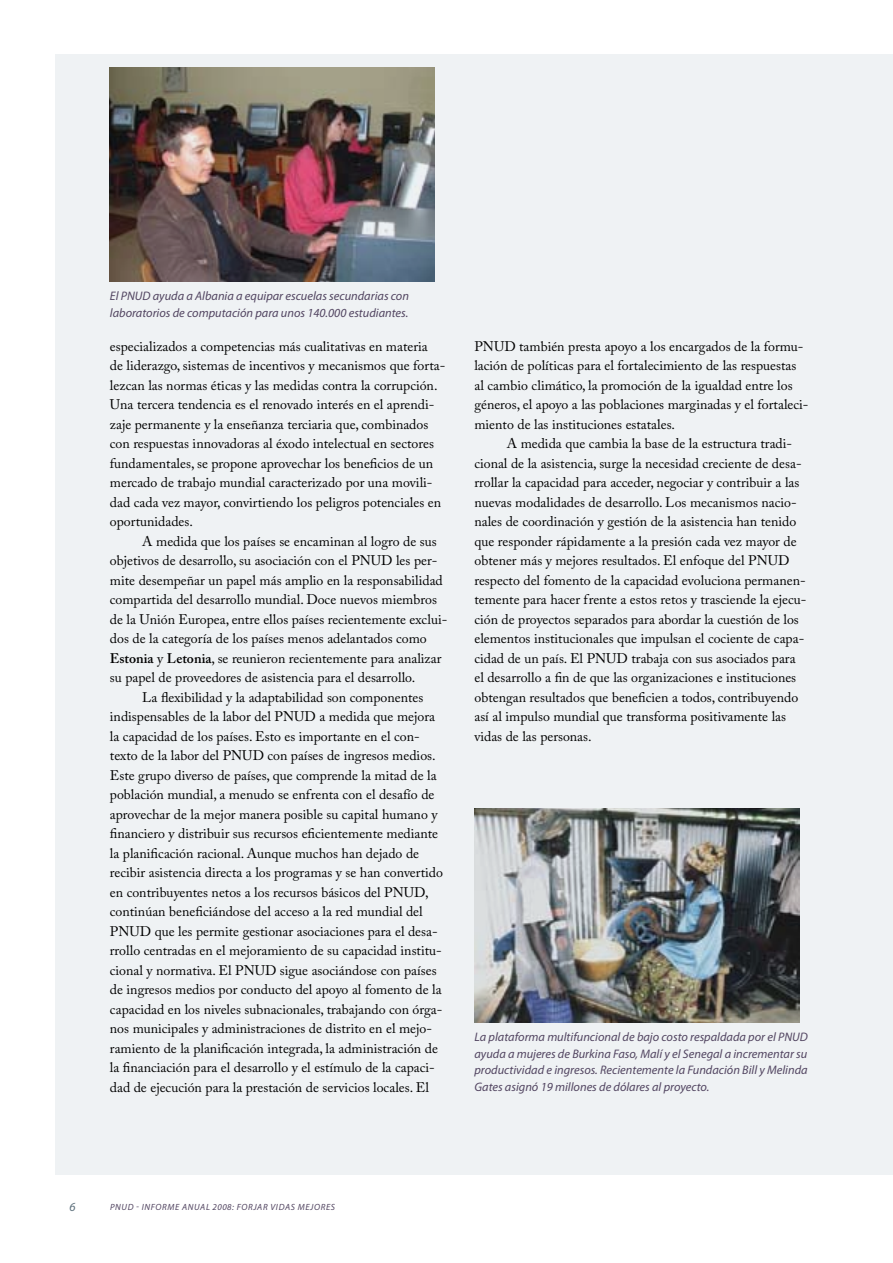
<style>
.page{position:relative;width:893px;height:1263px;background:#fff}
.page>*{position:absolute;margin:0;border:0;box-sizing:border-box;transform-origin:0 0}
.t1{font:13.8px/19.5px "Adobe Caslon Pro";color:#000}
.t2{font:italic 12.3px/16.5px "Myriad Pro";color:#524561}
.t3{font:italic 12.3px "Myriad Pro";color:#5c6f7b}
.t4{font:italic 9px "Myriad Pro";letter-spacing:.07em;color:#524561}
.s1{font-weight:600}
</style>
<div class="page">
<div style="left:56px;top:54px;width:837px;height:1121px;background:#eff2f4"></div>
<img style="left:110px;top:68px;width:325px;height:214px">
<img style="left:474px;top:808px;width:325px;height:214px">
<p class="t2" style="left:110px;top:288px;width:301px">El PNUD ayuda a Albania a equipar escuelas secundarias con laboratorios de computación para unos 140.000 estudiantes.</p>
<p class="t1" style="left:110px;top:336px;width:337px">especializados a competencias más cualitativas en materia<br>de liderazgo, sistemas de incentivos y mecanismos que forta&shy;lezcan las normas éticas y las medidas contra la corrupción.<br>Una tercera tendencia es el renovado interés en el aprendi&shy;zaje permanente y la enseñanza terciaria que, combinados con respuestas innovadoras al éxodo intelectual en sectores fundamentales, se propone aprovechar los beneficios de un mercado de trabajo mundial caracterizado por una movili&shy;dad cada vez mayor, convirtiendo los peligros potenciales en oportunidades.</p>
<p class="t1" style="left:142px;top:531px;width:296px">A medida que los países se encaminan al logro de sus</p>
<p class="t1" style="left:110px;top:551px;width:329px">objetivos de desarrollo, su asociación con el PNUD les per-</p>
<p class="t1" style="left:110px;top:570px;width:334px">mite desempeñar un papel más amplio en la responsabilidad</p>
<p class="t1" style="left:110px;top:590px;width:328px">compartida del desarrollo mundial. Doce nuevos miembros</p>
<p class="t1" style="left:110px;top:609px;width:339px">de la Unión Europea, entre ellos países recientemente exclui-</p>
<p class="t1" style="left:110px;top:629px;width:318px">dos de la categoría de los países menos adelantados como</p>
<p class="t1" style="left:110px;top:648px;width:333px"><span class="s1">Estonia</span> y <span class="s1">Letonia</span>, se reunieron recientemente para analizar</p>
<p class="t1" style="left:110px;top:668px;width:307px">su papel de proveedores de asistencia para el desarrollo.</p>
<p class="t1" style="left:142px;top:687px;width:283px">La flexibilidad y la adaptabilidad son componentes</p>
<p class="t1" style="left:110px;top:707px;width:327px">indispensables de la labor del PNUD a medida que mejora</p>
<p class="t1" style="left:110px;top:726px;width:311px">la capacidad de los países. Esto es importante en el con-</p>
<p class="t1" style="left:110px;top:746px;width:327px">texto de la labor del PNUD con países de ingresos medios.</p>
<p class="t1" style="left:110px;top:765px;width:328px">Este grupo diverso de países, que comprende la mitad de la</p>
<p class="t1" style="left:110px;top:785px;width:326px">población mundial, a menudo se enfrenta con el desafío de</p>
<p class="t1" style="left:110px;top:804px;width:329px">aprovechar de la mejor manera posible su capital humano y</p>
<p class="t1" style="left:110px;top:824px;width:330px">financiero y distribuir sus recursos eficientemente mediante</p>
<p class="t1" style="left:110px;top:843px;width:311px">la planificación racional. Aunque muchos han dejado de</p>
<p class="t1" style="left:110px;top:863px;width:335px">recibir asistencia directa a los programas y se han convertido</p>
<p class="t1" style="left:110px;top:882px;width:320px">en contribuyentes netos a los recursos básicos del PNUD,</p>
<p class="t1" style="left:110px;top:902px;width:314px">continúan beneficiándose del acceso a la red mundial del</p>
<p class="t1" style="left:110px;top:921px;width:329px">PNUD que les permite gestionar asociaciones para el desa-</p>
<p class="t1" style="left:110px;top:941px;width:333px">rrollo centradas en el mejoramiento de su capacidad institu-</p>
<p class="t1" style="left:110px;top:960px;width:328px">cional y normativa. El PNUD sigue asociándose con países</p>
<p class="t1" style="left:110px;top:980px;width:333px">de ingresos medios por conducto del apoyo al fomento de la</p>
<p class="t1" style="left:110px;top:999px;width:334px">capacidad en los niveles subnacionales, trabajando con órga-</p>
<p class="t1" style="left:110px;top:1018px;width:324px">nos municipales y administraciones de distrito en el mejo-</p>
<p class="t1" style="left:110px;top:1038px;width:329px">ramiento de la planificación integrada, la administración de</p>
<p class="t1" style="left:110px;top:1057px;width:326px">la financiación para el desarrollo y el estímulo de la capaci-</p>
<p class="t1" style="left:110px;top:1077px;width:321px">dad de ejecución para la prestación de servicios locales. El</p>
<p class="t1" style="left:474px;top:336px;width:336px">PNUD también presta apoyo a los encargados de la formu&shy;lación de políticas para el fortalecimiento de las respuestas al cambio climático, la promoción de la igualdad entre los géneros, el apoyo a las poblaciones marginadas y el fortaleci&shy;miento de las instituciones estatales.</p>
<p class="t1" style="left:474px;top:434px;width:334px;text-indent:32px">A medida que cambia la base de la estructura tradi&shy;cional de la asistencia, surge la necesidad creciente de desa&shy;rrollar la capacidad para acceder, negociar y contribuir a las nuevas modalidades de desarrollo. Los mecanismos nacio&shy;nales de coordinación y gestión de la asistencia han tenido que responder rápidamente a la presión cada vez mayor de obtener más y mejores resultados. El enfoque del PNUD respecto del fomento de la capacidad evoluciona permanen&shy;temente para hacer frente a estos retos y trasciende la ejecu&shy;ción de proyectos separados para abordar la cuestión de los elementos institucionales que impulsan el cociente de capa&shy;cidad de un país. El PNUD trabaja con sus asociados para el desarrollo a fin de que las organizaciones e instituciones obtengan resultados que beneficien a todos, contribuyendo así al impulso mundial que transforma positivamente las vidas de las personas.</p>
<p class="t2" style="left:474px;top:1029px;width:335px;text-align:justify">La plataforma multifuncional de bajo costo respaldada por el PNUD ayuda a mujeres de Burkina Faso, Malí y el Senegal a incrementar su productividad e ingresos. Recientemente la Fundación Bill y Melinda Gates asignó 19 millones de dólares al proyecto.</p>
<p class="t3" style="left:69px;top:1199px;width:8px">6</p>
<p class="t4" style="left:110px;top:1201px;width:85px">PNUD - Informe Anua</p>
<p class="t4" style="left:206px;top:1201px;width:131px">l 2008: Forjar vida s mejores</p>
</div>
